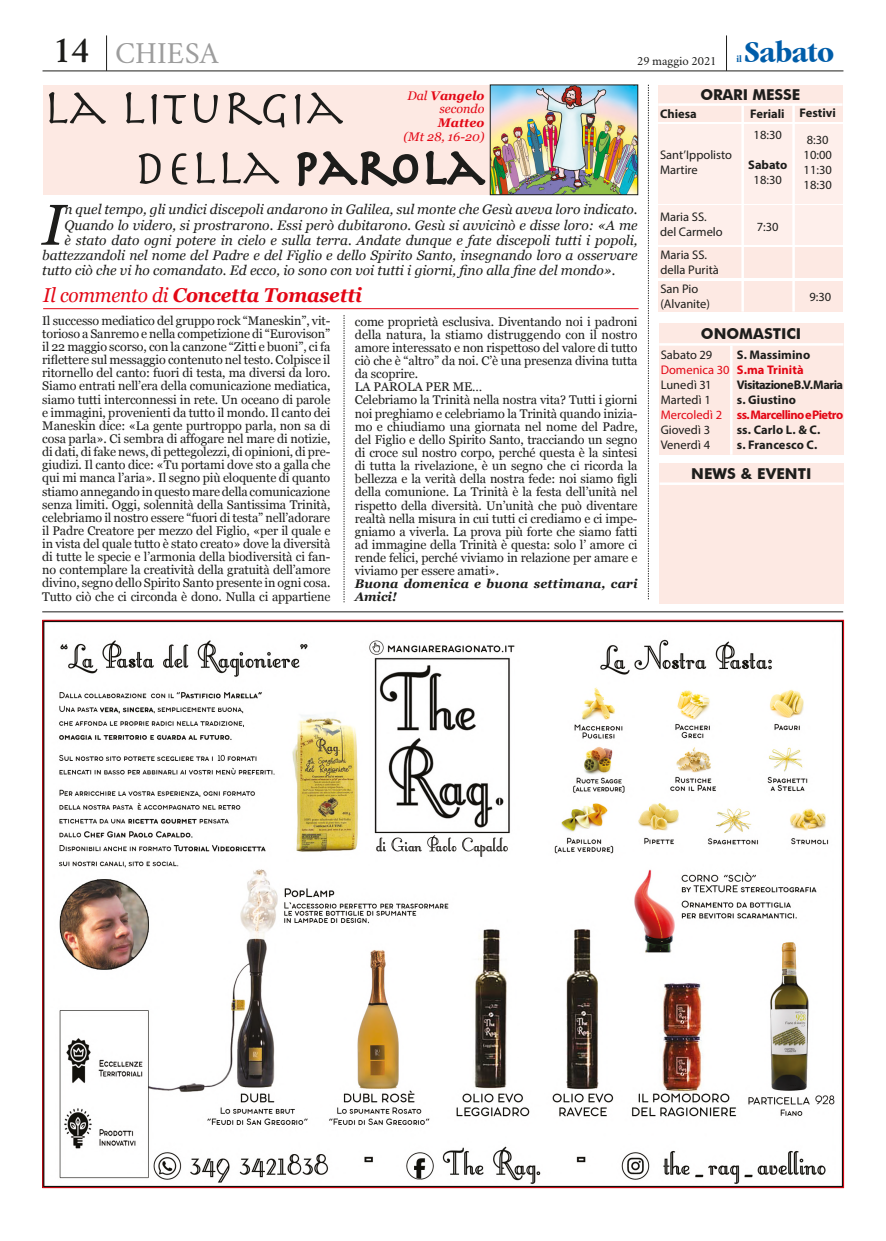
<style>
.page{position:relative;width:886px;height:1241px;background:#fff}
.page>*{position:absolute;margin:0;border:0;box-sizing:border-box;transform-origin:0 0}
.t1{font:italic 57.38px "Georgia";color:#1d1d1b}
.t2{font:50px/60px "Herculanum";color:#1d1d1b}
.t3{font:700 condensed 31.25px "Garamond FC";color:#005da9;scale:1.1 1}
.t4{font:30px "Crimson";letter-spacing:.005em;color:#9d9d9d}
.t5{font:italic 700 20px "Georgia";letter-spacing:-.01em;color:#e30614;scale:.95 1}
.t6{font:700 15px "Futura BT";color:#1d1d1b}
.t7{font:italic 13.75px "Georgia";color:#1d1d1b}
.t8{font:12.5px/13.1px "Georgia";letter-spacing:-.01em;color:#1d1d1b;text-align:justify}
.t9{font:12.5px/15px "Myriad Pro";color:#1d1d1b}
.t10{font:700 12.5px/15px "Myriad Pro";color:#1d1d1b}
.t11{font:700 12.5px/15px "Myriad Pro";letter-spacing:-.045em;color:#e30614}
.t12{font:italic 700 12.5px/13.1px "Georgia";letter-spacing:.015em;color:#1d1d1b}
.t13{font:italic 12.5px/13.8px "Georgia";color:#e30614;text-align:right}
.t14{font:700 12.5px "Myriad Pro";letter-spacing:-.04em;color:#1d1d1b}
.t15{font:12.5px "Crimson";color:#1d1d1b}
.t16{font:italic 700 12.5px "Georgia";color:#e30614}
.t17{font:700 condensed 10px "Garamond FC";color:#005da9}
.s1{font-weight:600;font-size:37.5px;color:#1d1d1b}
.s2{font-weight:700}
.s3{font-weight:400}
.s4{font-weight:400;color:#e30614}
.s5{color:#e30614}
.s6{color:#1d1d1b}
.s7{font-weight:400;color:#1d1d1b}
</style>
<div class="page">
<hr style="left:42px;top:611px;width:801px;height:1px;background:#1d1d1b">
<div style="left:43px;top:85px;width:595px;height:109px;background:#fde9e3"></div>
<svg style="left:344px;top:315px;width:1px;height:287px"></svg>
<svg style="left:648px;top:85px;width:1px;height:514px"></svg>
<img style="left:490px;top:85px;width:148px;height:110px">
<hr style="left:43px;top:308px;width:595px;height:1px;background:#e30614">
<hr style="left:43px;top:71px;width:800px;height:1px;background:#1d1d1b">
<hr style="left:726px;top:35px;width:1px;height:36px;background:#1d1d1b">
<hr style="left:106px;top:35px;width:1px;height:36px;background:#1d1d1b">
<div style="left:658px;top:85px;width:184px;height:36px;background:#fde9e3"></div>
<div style="left:658px;top:124px;width:184px;height:79px;background:#feefeb"></div>
<div style="left:658px;top:205px;width:184px;height:39px;background:#feefeb"></div>
<hr style="left:658px;top:103px;width:184px;height:3px;background:#fff">
<div style="left:658px;top:281px;width:185px;height:30px;background:#fde9e3"></div>
<div style="left:658px;top:247px;width:185px;height:31px;background:#fde9e3"></div>
<hr style="left:741px;top:105px;width:3px;height:206px;background:#fff">
<hr style="left:792px;top:105px;width:3px;height:206px;background:#fff">
<div style="left:659px;top:323px;width:184px;height:131px;background:#fde9e3"></div>
<div style="left:659px;top:463px;width:184px;height:140px;background:#fde9e3"></div>
<hr style="left:659px;top:343px;width:184px;height:2px;background:#fff">
<hr style="left:659px;top:482px;width:185px;height:3px;background:#fff">
<hr style="left:730px;top:345px;width:2px;height:109px;background:#fff">
<img style="left:45px;top:622px;width:797px;height:563px">
<h3 class="t4" style="left:53px;top:32px;width:167px"><span class="s1">14</span> CHIESA</h3>
<h3 class="t3" style="left:744px;top:34px;width:83px">Sabato</h3>
<p class="t15" style="left:637px;top:52px;width:81px">29 maggio 2021</p>
<p class="t17" style="left:736px;top:53px;width:7px">il</p>
<p class="t13" style="left:407px;top:88px;width:78px">Dal <span class="s2">Vangelo </span>secondo</p>
<p class="t16" style="left:438px;top:113px;width:48px">Matteo</p>
<p class="t13" style="left:403px;top:129px;width:82px">(Mt 28, 16-20)</p>
<h2 class="t2" style="left:134px;top:75px;width:352px;text-indent:-91px">LA LITURGIA<br>DELLA PAROLA</h2>
<p class="t7" style="left:65px;top:200px;width:574px">n quel tempo, gli undici discepoli andarono in Galilea, sul monte che Gesù aveva loro indicato.</p>
<p class="t7" style="left:65px;top:215px;width:574px">Quando lo videro, si prostrarono. Essi però dubitarono. Gesù si avvicinò e disse loro: «A me</p>
<p class="t7" style="left:65px;top:230px;width:574px">è stato dato ogni potere in cielo e sulla terra. Andate dunque e fate discepoli tutti i popoli,</p>
<p class="t7" style="left:42px;top:245px;width:597px">battezzandoli nel nome del Padre e del Figlio e dello Spirito Santo, insegnando loro a osservare</p>
<p class="t7" style="left:42px;top:260px;width:575px">tutto ciò che vi ho comandato. Ed ecco, io sono con voi tutti i giorni, fino alla fine del mondo».</p>
<h1 class="t1" style="left:42px;top:183px;width:24px">I</h1>
<h3 class="t5" style="left:43px;top:280px;width:337px"><span class="s3">Il commento di</span> Concetta Tomasetti</h3>
<p class="t8" style="left:42px;top:313px;width:290px">Il successo mediatico del gruppo rock “Maneskin”, vit&shy;torioso a Sanremo e nella competizione di “Eurovison” il 22 maggio scorso, con la canzone “Zitti e buoni”, ci fa riflettere sul messaggio contenuto nel testo. Colpisce il ritornello del canto: fuori di testa, ma diversi da loro.<br>Siamo entrati nell’era della comunicazione mediatica, siamo tutti interconnessi in rete. Un oceano di parole e immagini, provenienti da tutto il mondo. Il canto dei Maneskin dice: «La gente purtroppo parla, non sa di cosa parla». Ci sembra di affogare nel mare di notizie, di dati, di fake news, di pettegolezzi, di opinioni, di pre&shy;giudizi. Il canto dice: «Tu portami dove sto a galla che qui mi manca l’aria». Il segno più eloquente di quanto stiamo annegando in questo mare della comunicazione senza limiti. Oggi, solennità della Santissima Trinità, celebriamo il nostro essere “fuori di testa” nell’adorare il Padre Creatore per mezzo del Figlio, «per il quale e in vista del quale tutto è stato creato» dove la diversità di tutte le specie e l’armonia della biodiversità ci fan&shy;no contemplare la creatività della gratuità dell’amore divino, segno dello Spirito Santo presente in ogni cosa.<br>Tutto ciò che ci circonda è dono. Nulla ci appartiene</p>
<p class="t8" style="left:355px;top:314px;width:284px;text-align:left">come proprietà esclusiva. Diventando noi i padroni della natura, la stiamo distruggendo con il nostro amore interessato e non rispettoso del valore di tutto ciò che è “altro” da noi. C’è una presenza divina tutta da scoprire.<br>LA PAROLA PER ME…<br>Celebriamo la Trinità nella nostra vita? Tutti i giorni noi preghiamo e celebriamo la Trinità quando inizia&shy;mo e chiudiamo una giornata nel nome del Padre, del Figlio e dello Spirito Santo, tracciando un segno di croce sul nostro corpo, perché questa è la sintesi di tutta la rivelazione, è un segno che ci ricorda la bellezza e la verità della nostra fede: noi siamo figli della comunione. La Trinità è la festa dell’unità nel rispetto della diversità. Un’unità che può diventare realtà nella misura in cui tutti ci crediamo e ci impe&shy;gniamo a viverla. La prova più forte che siamo fatti ad immagine della Trinità è questa: solo l’ amore ci rende felici, perché viviamo in relazione per amare e viviamo per essere amati».</p>
<p class="t12" style="left:355px;top:576px;width:284px">Buona domenica e buona settimana, cari<br>Amici!</p>
<p class="t6" style="left:700px;top:86px;width:101px">ORARI MESSE</p>
<p class="t10" style="left:660px;top:106px;width:38px">Chiesa</p>
<p class="t10" style="left:750px;top:105px;width:87px">Feriali Festivi</p>
<p class="t9" style="left:660px;top:147px;width:74px">Sant’Ippolisto<br>Martire</p>
<p class="t9" style="left:660px;top:209px;width:64px">Maria SS. del Carmelo</p>
<p class="t9" style="left:660px;top:247px;width:60px">Maria SS. della Purità</p>
<p class="t9" style="left:660px;top:281px;width:51px">San Pio (Alvanite)</p>
<p class="t9" style="left:754px;top:127px;width:30px">18:30</p>
<p class="t10" style="left:748px;top:157px;width:41px">Sabato</p>
<p class="t9" style="left:754px;top:172px;width:30px">18:30</p>
<p class="t9" style="left:757px;top:219px;width:23px">7:30</p>
<p class="t9" style="left:803px;top:132px;width:30px">8:30<br>10:00<br>11:30<br>18:30</p>
<p class="t9" style="left:809px;top:289px;width:23px">9:30</p>
<p class="t6" style="left:701px;top:325px;width:102px">ONOMASTICI</p>
<p class="t9" style="left:661px;top:347px;width:53px">Sabato 29</p>
<p class="t10" style="left:661px;top:347px;width:151px;text-indent:76px">S. Massimino<br><span class="s4">Domenica 30</span> <span class="s5">S.ma Trinità<br></span><span class="s3">Lunedì 31</span></p>
<p class="t14" style="left:737px;top:377px;width:108px">Visitazione B.V. Maria</p>
<p class="t9" style="left:661px;top:392px;width:52px">Martedì 1</p>
<p class="t11" style="left:661px;top:392px;width:184px;text-indent:76px"><span class="s6">s. Giustino<br></span><span class="s3">Mercoledì 2</span> ss. Marcellino e Pietro<br><span class="s7">Giovedì 3</span></p>
<p class="t10" style="left:737px;top:422px;width:85px">ss. Carlo L. &amp; C.</p>
<p class="t9" style="left:661px;top:437px;width:51px">Venerdì 4</p>
<p class="t10" style="left:737px;top:437px;width:82px">s. Francesco C.</p>
<p class="t6" style="left:691px;top:465px;width:122px">NEWS &amp; EVENTI</p>
</div>
